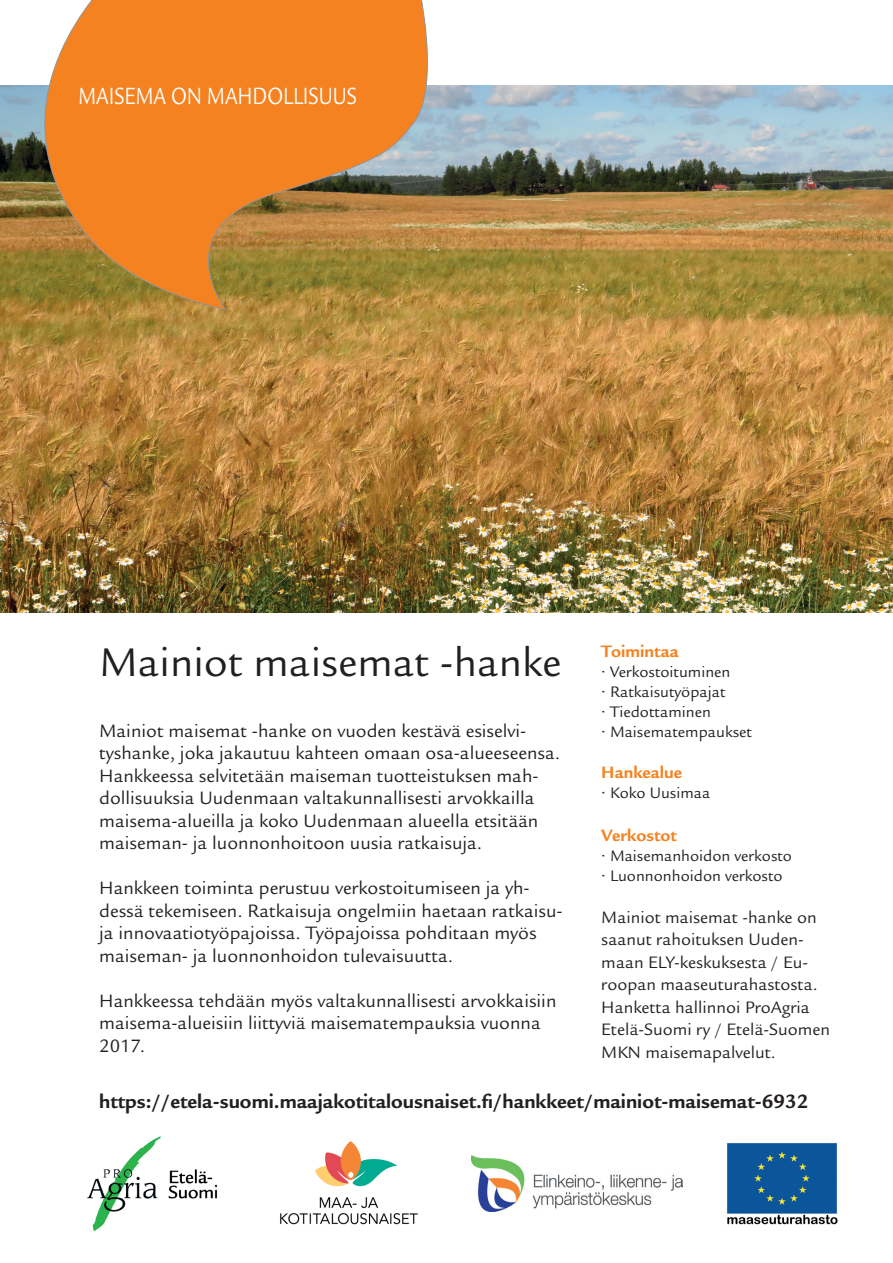
<style>
.page{position:relative;width:893px;height:1263px;background:#fff}
.page>*{position:absolute;margin:0;border:0;box-sizing:border-box;transform-origin:0 0}
.t1{font:43.5px "Legacy Sans";color:#231f20}
.t2{font:25.5px "Legacy Sans";color:#fff;scale:.8 1}
.t3{font:700 21px "Legacy Sans";color:#231f20}
.t4{font:19.5px/22.5px "Legacy Sans";color:#231f20}
.t5{font:18px/22.5px "Legacy Sans";color:#231f20}
.t6{font:700 18px "Legacy Sans";color:#f58220}
.t7{font:16.5px "Legacy Sans";color:#231f20}
</style>
<div class="page">
<img style="left:0;top:85px;width:893px;height:527px">
<svg style="left:0;top:0;width:443px;height:310px;background:#d2883b"></svg>
<img style="left:87px;top:1136px;width:131px;height:96px">
<img style="left:727px;top:1143px;width:111px;height:82px">
<img style="left:280px;top:1141px;width:138px;height:84px">
<img style="left:471px;top:1156px;width:212px;height:55px">
<h2 class="t2" style="left:78px;top:81px;width:350px">MAISEMA ON MAHDOLLISUUS</h2>
<p class="t6" style="left:601px;top:641px;width:79px">Toimintaa</p>
<p class="t7" style="left:601px;top:663px;width:131px">• Verkostoituminen</p>
<p class="t7" style="left:601px;top:682px;width:126px">• Ratkaisutyöpajat</p>
<p class="t7" style="left:601px;top:702px;width:111px">• Tiedottaminen</p>
<p class="t7" style="left:601px;top:722px;width:152px">• Maisematempaukset</p>
<p class="t6" style="left:601px;top:762px;width:82px">Hankealue</p>
<p class="t7" style="left:601px;top:783px;width:110px">• Koko Uusimaa</p>
<p class="t6" style="left:601px;top:825px;width:77px">Verkostot</p>
<p class="t7" style="left:601px;top:846px;width:192px">• Maisemanhoidon verkosto</p>
<p class="t7" style="left:601px;top:866px;width:183px">• Luonnonhoidon verkosto</p>
<p class="t5" style="left:601px;top:906px;width:230px">Mainiot maisemat -hanke on saanut rahoituksen Uuden&shy;maan ELY-keskuksesta / Eu&shy;roopan maaseuturahastosta.<br>Hanketta hallinnoi ProAgria<br>Etelä-Suomi ry / Etelä-Suomen<br>MKN maisemapalvelut.</p>
<p class="t3" style="left:99px;top:1089px;width:711px">https://etela-suomi.maajakotitalousnaiset.fi/hankkeet/mainiot-maisemat-6932</p>
<h1 class="t1" style="left:99px;top:638px;width:464px">Mainiot maisemat -hanke</h1>
<p class="t4" style="left:99px;top:719px;width:463px">Mainiot maisemat -hanke on vuoden kestävä esiselvi&shy;tyshanke, joka jakautuu kahteen omaan osa-alueeseensa.<br>Hankkeessa selvitetään maiseman tuotteistuksen mah&shy;dollisuuksia Uudenmaan valtakunnallisesti arvokkailla maisema-alueilla ja koko Uudenmaan alueella etsitään maiseman- ja luonnonhoitoon uusia ratkaisuja.</p>
<p class="t4" style="left:99px;top:877px;width:465px">Hankkeen toiminta perustuu verkostoitumiseen ja yh&shy;dessä tekemiseen. Ratkaisuja ongelmiin haetaan ratkaisu&shy;ja innovaatiotyöpajoissa. Työpajoissa pohditaan myös maiseman- ja luonnonhoidon tulevaisuutta.</p>
<p class="t4" style="left:99px;top:989px;width:459px">Hankkeessa tehdään myös valtakunnallisesti arvokkaisiin maisema-alueisiin liittyviä maisematempauksia vuonna<br>2017.</p>
</div>
